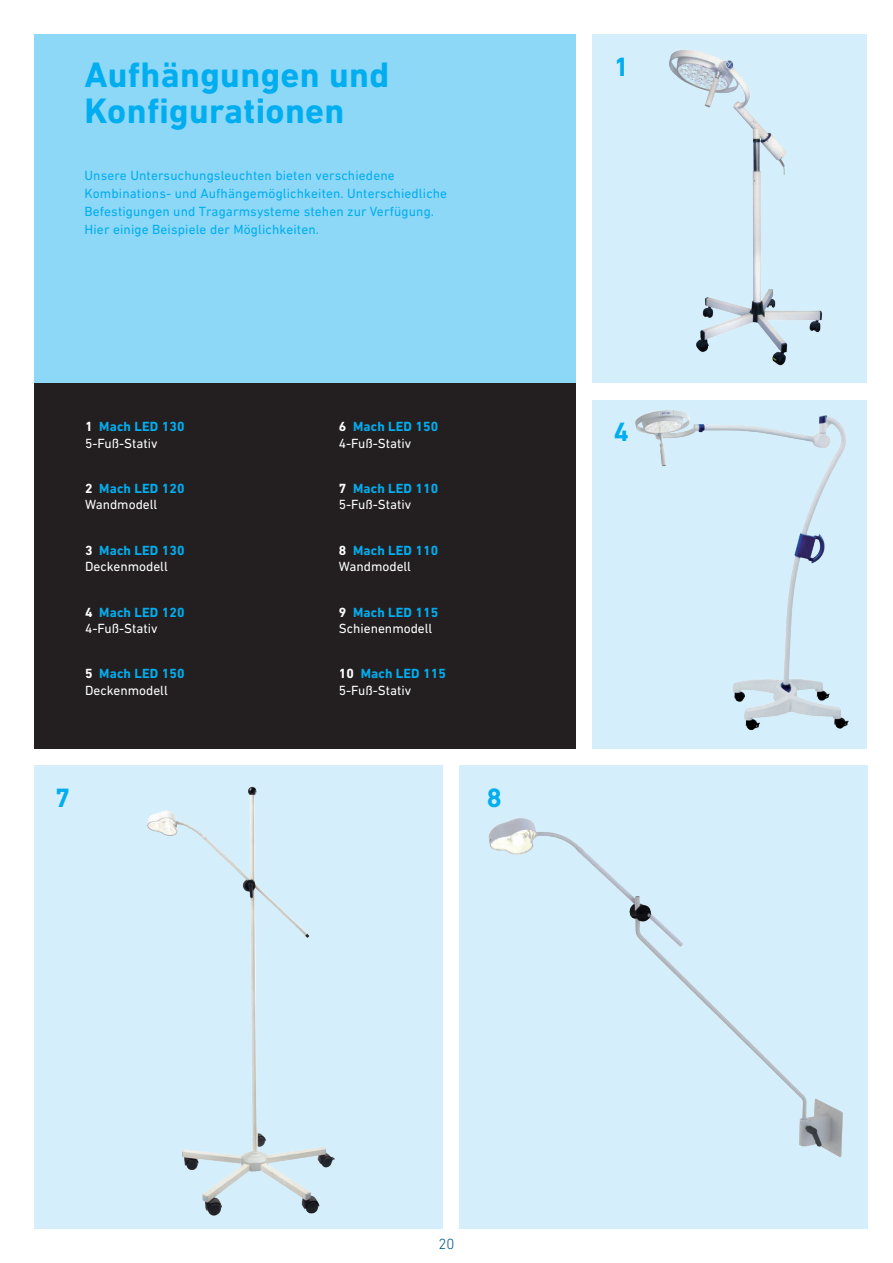
<style>
.page{position:relative;width:893px;height:1263px;background:#fff}
.page>*{position:absolute;margin:0;border:0;box-sizing:border-box;transform-origin:0 0}
.t1{font:700 36px/36px "DIN Next LT Pro";letter-spacing:.01em;color:#00aeef}
.t2{font:700 27px "DIN Next LT Pro";color:#00aeef}
.t3{font:300 15px "DIN Next LT Pro";color:#005484}
.t4{font:13.5px/16.5px "DIN Next LT Pro";color:#fff}
.t5{font:13.5px/18px "DIN Next LT Pro";letter-spacing:.01em;color:#00aeef}
.t6{font:700 13.5px/16.5px "DIN Next LT Pro";letter-spacing:.01em;color:#00aeef}
.s1{font-weight:700}
.s2{font-weight:700;color:#00aeef}
.s3{color:#fff}
.s4{font-weight:400;color:#fff}
</style>
<div class="page">
<div style="left:459px;top:765px;width:408px;height:464px;background:#d4effb"></div>
<img style="left:488px;top:818px;width:355px;height:339px">
<div style="left:34px;top:765px;width:408px;height:464px;background:#d4effb"></div>
<img style="left:147px;top:786px;width:188px;height:430px">
<div style="left:592px;top:34px;width:275px;height:349px;background:#d4effb"></div>
<img style="left:669px;top:50px;width:153px;height:316px">
<div style="left:592px;top:400px;width:275px;height:348px;background:#d4effb"></div>
<img style="left:635px;top:410px;width:214px;height:321px">
<div style="left:34px;top:34px;width:541px;height:349px;background:#8dd7f7"></div>
<div style="left:34px;top:383px;width:541px;height:365px;background:#231f20"></div>
<h1 class="t1" style="left:85px;top:56px;width:306px">Aufhängungen und<br>Konfigurationen</h1>
<p class="t5" style="left:85px;top:166px;width:364px">Unsere Untersuchungsleuchten bieten verschiedene Kombinations- und Aufhängemöglichkeiten. Unterschiedliche Befestigungen und Tragarmsysteme stehen zur Verfügung.<br>Hier einige Beispiele der Möglichkeiten.</p>
<p class="t4" style="left:85px;top:418px;width:101px"><span class="s1">1</span> <span class="s2">Mach LED 130<br></span>5-Fuß-Stativ</p>
<p class="t6" style="left:85px;top:480px;width:101px"><span class="s3">2</span> Mach LED 120<br><span class="s4">Wandmodell</span></p>
<p class="t4" style="left:85px;top:542px;width:101px"><span class="s1">3</span> <span class="s2">Mach LED 130<br></span>Deckenmodell</p>
<p class="t4" style="left:85px;top:604px;width:101px"><span class="s1">4</span> <span class="s2">Mach LED 120<br></span>4-Fuß-Stativ</p>
<p class="t4" style="left:85px;top:665px;width:101px"><span class="s1">5</span> <span class="s2">Mach LED 150<br></span>Deckenmodell</p>
<h2 class="t2" style="left:55px;top:782px;width:17px">7</h2>
<p class="t4" style="left:339px;top:418px;width:101px"><span class="s1">6</span> <span class="s2">Mach LED 150<br></span>4-Fuß-Stativ</p>
<p class="t4" style="left:339px;top:480px;width:101px"><span class="s1">7</span> <span class="s2">Mach LED 110<br></span>5-Fuß-Stativ</p>
<p class="t6" style="left:339px;top:542px;width:101px"><span class="s3">8</span> Mach LED 110<br><span class="s4">Wandmodell</span></p>
<p class="t4" style="left:339px;top:604px;width:101px"><span class="s1">9</span> <span class="s2">Mach LED 115<br></span>Schienenmodell</p>
<p class="t4" style="left:339px;top:665px;width:109px"><span class="s1">10</span> <span class="s2">Mach LED 115<br></span>5-Fuß-Stativ</p>
<h2 class="t2" style="left:487px;top:782px;width:17px">8</h2>
<h2 class="t2" style="left:614px;top:51px;width:17px">1</h2>
<h2 class="t2" style="left:614px;top:416px;width:17px">4</h2>
<p class="t3" style="left:438px;top:1235px;width:17px">20</p>
</div>
